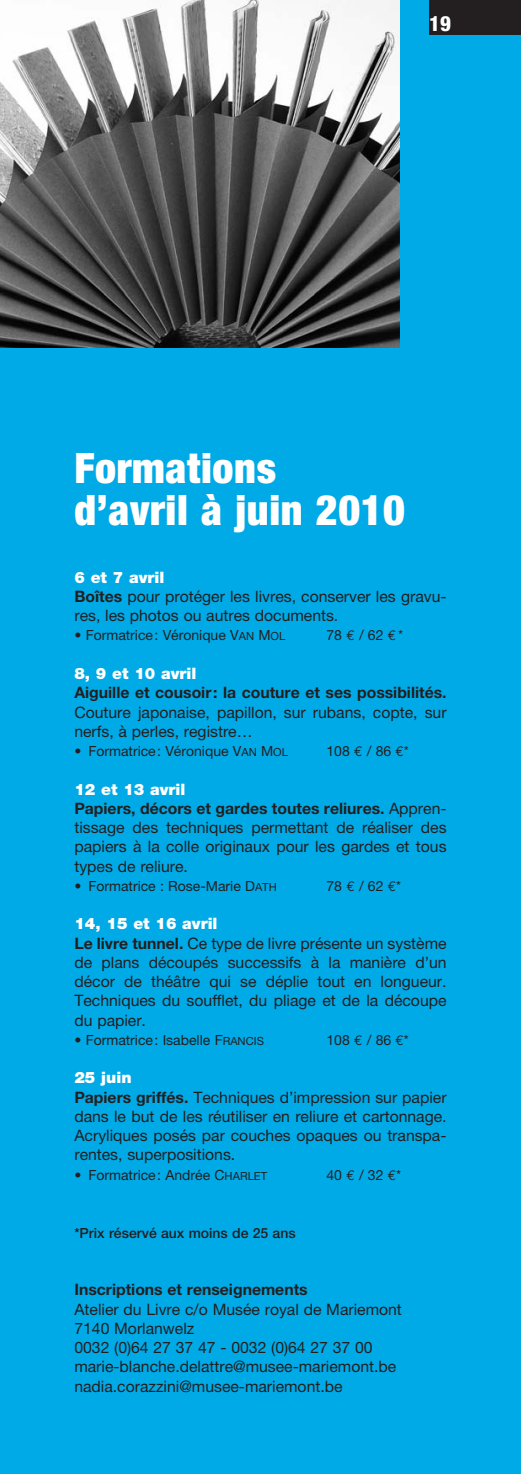
<style>
.page{position:relative;width:521px;height:1474px;background:#fff}
.page>*{position:absolute;margin:0;border:0;box-sizing:border-box;transform-origin:0 0}
.t1{font:900 condensed 42px/42px "Helvetica Neue";letter-spacing:.015em;color:#fff}
.t2{font:800 condensed 21px "Helvetica Neue";color:#fff}
.t3{font:15.75px/19.2px "Helvetica Neue";color:#231f20}
.t4{font:700 15.75px "Helvetica Neue";color:#231f20}
.t5{font:900 15.75px "Helvetica Neue";color:#fff}
.t6{font:14px "Helvetica Neue";color:#231f20}
.t7{font:500 14px "Helvetica Neue";color:#231f20}
.s1{font-weight:900;color:#fff}
.s2{font-weight:700}
.s3{font-size:11.2px}
.s4{font-family:"Euro Mono"}
</style>
<div class="page">
<div style="left:0;top:0;width:521px;height:1473px;background:#00aae7"></div>
<div style="left:429px;top:0;width:92px;height:35px;background:#231f20"></div>
<img style="left:0;top:0;width:399px;height:347px">
<h2 class="t2" style="left:429px;top:16px;width:23px">19</h2>
<h1 class="t1" style="left:74px;top:450px;width:332px">Formations<br>d’avril à juin 2010</h1>
<p class="t3" style="left:74px;top:569px;width:374px"><span class="s1">6 et 7 avril<br></span><span class="s2">Boîtes</span> pour protéger les livres, conserver les gravu&shy;res, les photos ou autres documents.</p>
<p class="t6" style="left:74px;top:630px;width:212px">• Formatrice: Véronique V<span class="s3">AN</span> M<span class="s3">OL</span></p>
<p class="t6" style="left:326px;top:630px;width:78px">78 <span class="s4">€</span> / 62 <span class="s4">€</span>*</p>
<p class="t5" style="left:74px;top:667px;width:124px">8, 9 et 10 avril</p>
<p class="t4" style="left:74px;top:687px;width:374px">Aiguille et cousoir: la couture et ses possibilités.</p>
<p class="t3" style="left:74px;top:703px;width:374px">Couture japonaise, papillon, sur rubans, copte, sur nerfs, à perles, registre…</p>
<p class="t6" style="left:74px;top:746px;width:215px">• Formatrice: Véronique V<span class="s3">AN</span> M<span class="s3">OL</span></p>
<p class="t6" style="left:326px;top:746px;width:84px">108 <span class="s4">€</span> / 86 <span class="s4">€</span>*</p>
<p class="t3" style="left:74px;top:781px;width:374px"><span class="s1">12 et 13 avril<br></span><span class="s2">Papiers, décors et gardes toutes reliures.</span> Appren&shy;tissage des techniques permettant de réaliser des papiers à la colle originaux pour les gardes et tous types de reliure.</p>
<p class="t6" style="left:74px;top:880px;width:204px">• Formatrice : Rose-Marie D<span class="s3">ATH</span></p>
<p class="t6" style="left:326px;top:880px;width:76px">78 <span class="s4">€</span> / 62 <span class="s4">€</span>*</p>
<p class="t3" style="left:74px;top:915px;width:374px"><span class="s1">14, 15 et 16 avril<br></span><span class="s2">Le livre tunnel.</span> Ce type de livre présente un système de plans découpés successifs à la manière d’un décor de théâtre qui se déplie tout en longueur.<br>Techniques du soufflet, du pliage et de la découpe du papier.</p>
<p class="t6" style="left:74px;top:1034px;width:191px">• Formatrice: Isabelle F<span class="s3">RANCIS</span></p>
<p class="t6" style="left:326px;top:1034px;width:84px">108 <span class="s4">€</span> / 86 <span class="s4">€</span>*</p>
<p class="t3" style="left:74px;top:1069px;width:374px"><span class="s1">25 juin<br></span><span class="s2">Papiers griffés.</span> Techniques d’impression sur papier dans le but de les réutiliser en reliure et cartonnage.<br>Acryliques posés par couches opaques ou transpa&shy;rentes, superpositions.</p>
<p class="t6" style="left:74px;top:1169px;width:194px">• Formatrice: Andrée C<span class="s3">HARLET</span></p>
<p class="t6" style="left:326px;top:1169px;width:76px">40 <span class="s4">€</span> / 32 <span class="s4">€</span>*</p>
<p class="t7" style="left:74px;top:1227px;width:223px">*Prix réservé aux moins de 25 ans</p>
<p class="t4" style="left:74px;top:1283px;width:235px">Inscriptions et renseignements</p>
<p class="t3" style="left:74px;top:1300px;width:329px">Atelier du Livre c/o Musée royal de Mariemont 7140 Morlanwelz<br>0032 (0)64 27 37 47 - 0032 (0)64 27 37 00 marie-blanche.delattre@musee-mariemont.be nadia.corazzini@musee-mariemont.be</p>
</div>
